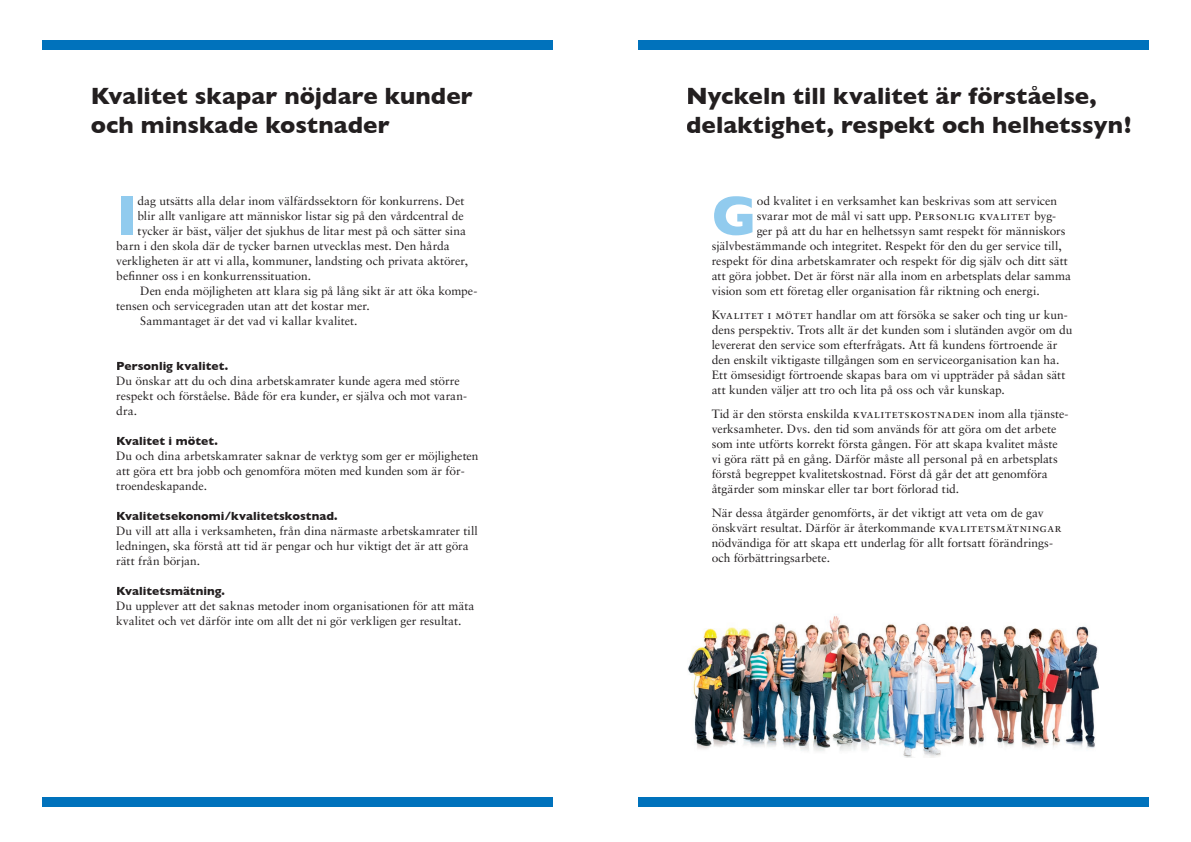
<style>
.page{position:relative;width:1191px;height:842px;background:#fff}
.page>*{position:absolute;margin:0;border:0;box-sizing:border-box;transform-origin:0 0}
.t1{font:700 56.3px "Gill Sans";color:#91cbee}
.t2{font:700 24px/28.8px "Gill Sans";letter-spacing:.005em;color:#231f20}
.t3{font:12px/15px "Sabon";letter-spacing:-.005em;color:#231f20}
.t4{font:700 12px "Gill Sans";letter-spacing:.005em;color:#231f20}
.s1{font-family:"Sabon Roman SC"}
</style>
<div class="page">
<div style="left:638px;top:40px;width:510px;height:10px;background:#0072bc"></div>
<div style="left:638px;top:797px;width:510px;height:9px;background:#0072bc"></div>
<div style="left:43px;top:40px;width:510px;height:10px;background:#0072bc"></div>
<div style="left:43px;top:797px;width:510px;height:9px;background:#0072bc"></div>
<img style="left:688px;top:616px;width:410px;height:141px">
<h2 class="t2" style="left:91px;top:82px;width:383px">Kvalitet skapar nöjdare kunder och minskade kostnader</h2>
<h1 class="t1" style="left:116px;top:183px;width:23px">I</h1>
<p class="t3" style="left:137px;top:193px;width:328px">dag utsätts alla delar inom välfärdssektorn för konkurrens. Det</p>
<p class="t3" style="left:137px;top:208px;width:328px">blir allt vanligare att människor listar sig på den vårdcentral de</p>
<p class="t3" style="left:137px;top:223px;width:330px">tycker är bäst, väljer det sjukhus de litar mest på och sätter sina</p>
<p class="t3" style="left:116px;top:238px;width:335px">barn i den skola där de tycker barnen utvecklas mest. Den hårda</p>
<p class="t3" style="left:116px;top:253px;width:353px">verkligheten är att vi alla, kommuner, landsting och privata aktörer,</p>
<p class="t3" style="left:116px;top:268px;width:196px">befinner oss i en konkurrenssituation.</p>
<p class="t3" style="left:140px;top:283px;width:339px">Den enda möjligheten att klara sig på lång sikt är att öka kompe-</p>
<p class="t3" style="left:116px;top:298px;width:255px">tensen och servicegraden utan att det kostar mer.</p>
<p class="t3" style="left:140px;top:313px;width:219px">Sammantaget är det vad vi kallar kvalitet.</p>
<p class="t4" style="left:116px;top:359px;width:113px">Personlig kvalitet.</p>
<p class="t3" style="left:116px;top:373px;width:352px">Du önskar att du och dina arbetskamrater kunde agera med större respekt och förståelse. Både för era kunder, er själva och mot varan&shy;dra.</p>
<p class="t4" style="left:116px;top:434px;width:103px">Kvalitet i mötet.</p>
<p class="t3" style="left:116px;top:448px;width:364px">Du och dina arbetskamrater saknar de verktyg som ger er möjligheten att göra ett bra jobb och genomföra möten med kunden som är för&shy;troendeskapande.</p>
<p class="t4" style="left:116px;top:509px;width:223px">Kvalitetsekonomi/kvalitetskostnad.</p>
<p class="t3" style="left:116px;top:523px;width:363px">Du vill att alla i verksamheten, från dina närmaste arbetskamrater till ledningen, ska förstå att tid är pengar och hur viktigt det är att göra rätt från början.</p>
<p class="t4" style="left:116px;top:584px;width:110px">Kvalitetsmätning.</p>
<p class="t3" style="left:116px;top:598px;width:360px">Du upplever att det saknas metoder inom organisationen för att mäta kvalitet och vet därför inte om allt det ni gör verkligen ger resultat.</p>
<h2 class="t2" style="left:686px;top:82px;width:446px">Nyckeln till kvalitet är förståelse, delaktighet, respekt och helhetssyn!</h2>
<h1 class="t1" style="left:711px;top:183px;width:47px">G</h1>
<p class="t3" style="left:756px;top:193px;width:302px">od kvalitet i en verksamhet kan beskrivas som att servicen</p>
<p class="t3" style="left:756px;top:208px;width:301px">svarar mot de mål vi satt upp. <span class="s1">Personlig kvalitet</span> byg-</p>
<p class="t3" style="left:756px;top:223px;width:310px">ger på att du har en helhetssyn samt respekt för människors</p>
<p class="t3" style="left:711px;top:238px;width:351px">självbestämmande och integritet. Respekt för den du ger service till,</p>
<p class="t3" style="left:711px;top:253px;width:358px">respekt för dina arbetskamrater och respekt för dig själv och ditt sätt</p>
<p class="t3" style="left:711px;top:268px;width:361px">att göra jobbet. Det är först när alla inom en arbetsplats delar samma</p>
<p class="t3" style="left:711px;top:283px;width:329px">vision som ett företag eller organisation får riktning och energi.</p>
<p class="t3" style="left:711px;top:307px;width:362px"><span class="s1">Kvalitet i mötet</span> handlar om att försöka se saker och ting ur kun&shy;dens perspektiv. Trots allt är det kunden som i slutänden avgör om du levererat den service som efterfrågats. Att få kundens förtroende är den enskilt viktigaste tillgången som en serviceorganisation kan ha.<br>Ett ömsesidigt förtroende skapas bara om vi uppträder på sådan sätt att kunden väljer att tro och lita på oss och vår kunskap.</p>
<p class="t3" style="left:711px;top:406px;width:358px">Tid är den största enskilda <span class="s1">kvalitetskostnaden</span> inom alla tjänste&shy;verksamheter. Dvs. den tid som används för att göra om det arbete som inte utförts korrekt första gången. För att skapa kvalitet måste vi göra rätt på en gång. Därför måste all personal på en arbetsplats förstå begreppet kvalitetskostnad. Först då går det att genomföra åtgärder som minskar eller tar bort förlorad tid.</p>
<p class="t3" style="left:711px;top:505px;width:351px">När dessa åtgärder genomförts, är det viktigt att veta om de gav önskvärt resultat. Därför är återkommande <span class="s1">kvalitetsmätningar </span>nödvändiga för att skapa ett underlag för allt fortsatt förändrings&shy;och förbättringsarbete.</p>
</div>
